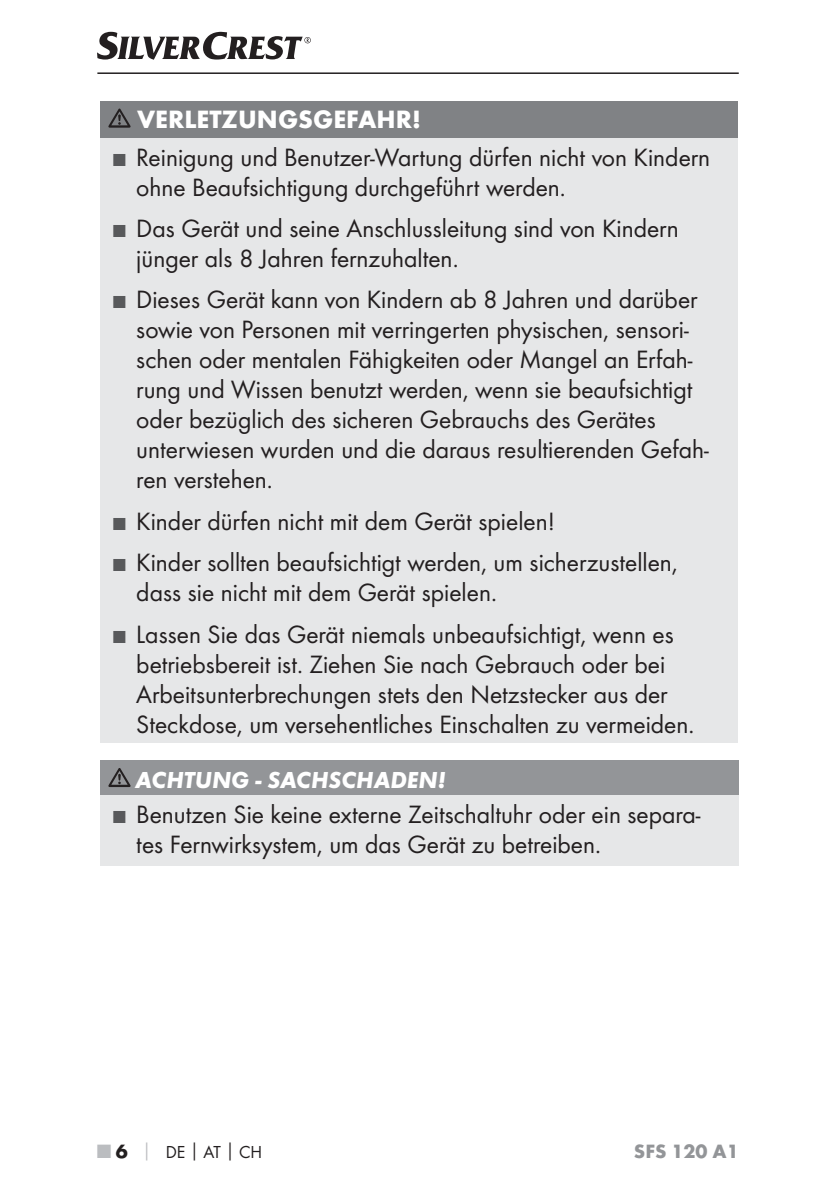
<style>
.page{position:relative;width:839px;height:1190px;background:#fff}
.page>*{position:absolute;margin:0;border:0;box-sizing:border-box;transform-origin:0 0}
.t1{font:26px/30px "Futura Boo";color:#231f20}
.t2{font:700 26px "Futura";color:#fff}
.t3{font:italic 700 24px "Futura";color:#fff}
.t4{font:700 20px "Futura";color:#939598}
.t5{font:18px "Futura Boo";color:#231f20}
.s1{font-size:18px;color:#58595b}
.s2{font-family:"Futura";font-weight:700;font-size:20px;color:#bbbdc0}
.s3{font-family:"Futura";font-weight:700;font-size:20px}
.s4{font-family:"Futura";font-weight:700;color:#bbbdc0}
.s5{font-family:"Futura";font-weight:700}
</style>
<div class="page">
<hr style="left:97px;top:72px;width:641px;height:2px;background:#231f20">
<svg style="left:97px;top:32px;width:213px;height:28px"></svg>
<div style="left:100px;top:102px;width:636px;height:36px;background:#808285"></div>
<div style="left:100px;top:138px;width:636px;height:605px;background:#e6e7e8"></div>
<svg style="left:108px;top:109px;width:22px;height:19px"></svg>
<div style="left:100px;top:759px;width:638px;height:36px;background:#939598"></div>
<div style="left:100px;top:795px;width:638px;height:70px;background:#e6e7e8"></div>
<svg style="left:108px;top:768px;width:22px;height:19px"></svg>
<p class="t2" style="left:137px;top:109px;width:285px">VERLETZUNGSGEFAHR!</p>
<p class="t1" style="left:136px;top:143px;width:575px;text-indent:-23px"><span class="s1">■</span> Reinigung und Benutzer-Wartung dürfen nicht von Kindern ohne Beaufsichtigung durchgeführt werden.</p>
<p class="t1" style="left:136px;top:215px;width:543px;text-indent:-23px"><span class="s1">■</span> Das Gerät und seine Anschlussleitung sind von Kindern jünger als 8 Jahren fernzuhalten.</p>
<p class="t1" style="left:136px;top:286px;width:573px;text-indent:-23px"><span class="s1">■</span> Dieses Gerät kann von Kindern ab 8 Jahren und darüber sowie von Personen mit verringerten physischen, sensori&shy;schen oder mentalen Fähigkeiten oder Mangel an Erfah&shy;rung und Wissen benutzt werden, wenn sie beaufsichtigt oder bezüglich des sicheren Gebrauchs des Gerätes unterwiesen wurden und die daraus resultierenden Gefah&shy;ren verstehen.</p>
<p class="t1" style="left:113px;top:507px;width:442px"><span class="s1">■</span> Kinder dürfen nicht mit dem Gerät spielen!</p>
<p class="t1" style="left:136px;top:549px;width:542px;text-indent:-23px"><span class="s1">■</span> Kinder sollten beaufsichtigt werden, um sicherzustellen, dass sie nicht mit dem Gerät spielen.</p>
<p class="t1" style="left:136px;top:620px;width:559px;text-indent:-23px"><span class="s1">■</span> Lassen Sie das Gerät niemals unbeaufsichtigt, wenn es betriebsbereit ist. Ziehen Sie nach Gebrauch oder bei Arbeitsunterbrechungen stets den Netzstecker aus der Steckdose, um versehentliches Einschalten zu vermeiden.</p>
<p class="t3" style="left:135px;top:771px;width:312px">ACHTUNG - SACHSCHADEN!</p>
<p class="t1" style="left:136px;top:800px;width:565px;text-indent:-23px"><span class="s1">■</span> Benutzen Sie keine externe Zeitschaltuhr oder ein separa&shy;tes Fernwirksystem, um das Gerät zu betreiben.</p>
<p class="t5" style="left:97px;top:1143px;width:166px"><span class="s2">■</span> <span class="s3">6</span> <span class="s4">│</span> DE<span class="s5">│</span>AT<span class="s5">│</span>CH</p>
<p class="t4" style="left:633px;top:1143px;width:106px">SFS 120 A1</p>
</div>
